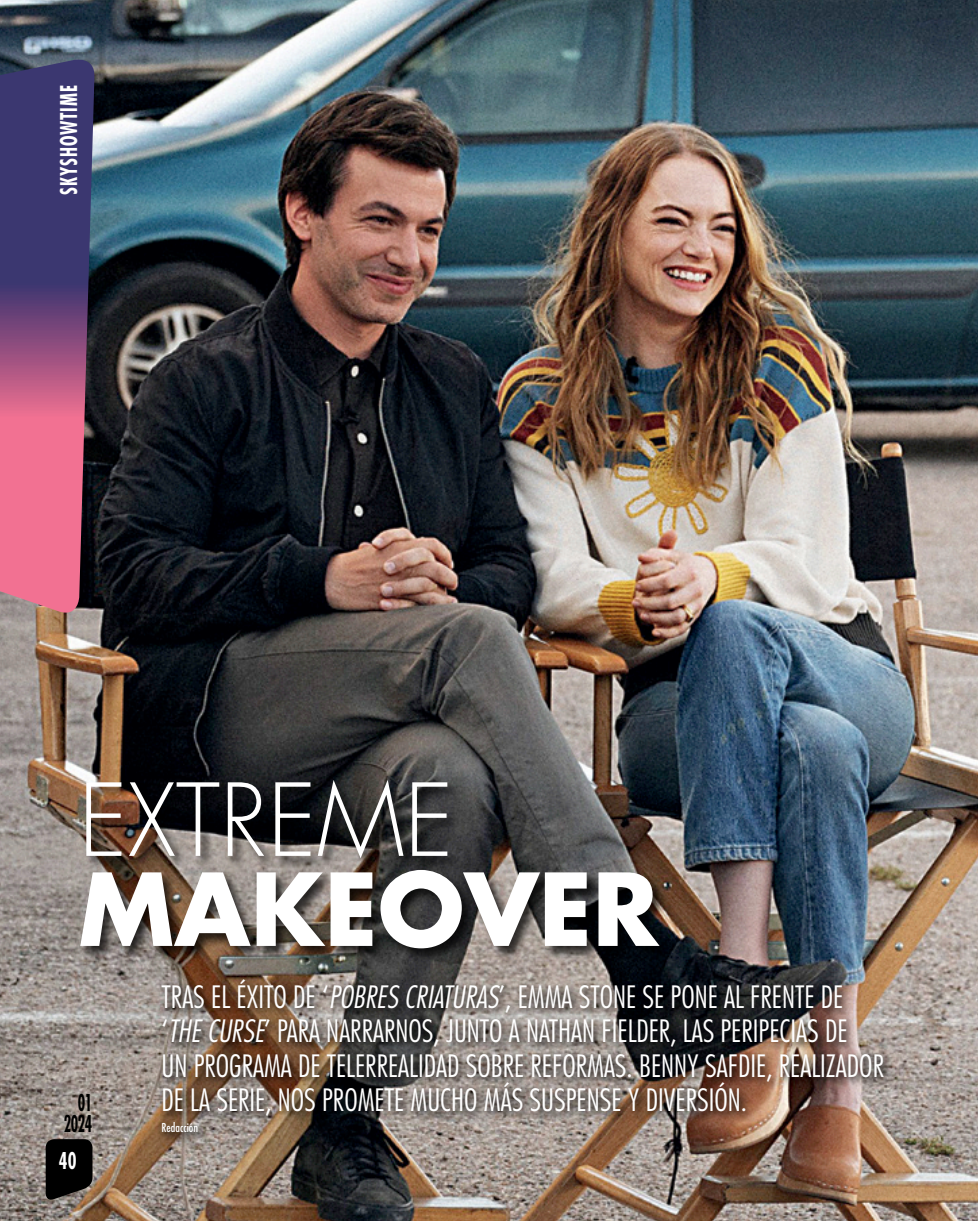
<style>
.page{position:relative;width:978px;height:1221px;background:#fff}
.page>*{position:absolute;margin:0;border:0;box-sizing:border-box;transform-origin:0 0}
.Sommario_BIANCO{font:300 condensed 30px "Futura Std";color:#fff}
.t1{font:700 condensed 22.5px "Futura Std";letter-spacing:.05em;color:#fff;scale:.8 1}
.t2{font:700 condensed 22.5px/21px "Futura Std";letter-spacing:-.03em;color:#000;text-align:right;scale:.68 1}
.Firma{font:condensed 12px "Futura Std";color:#fff}
.s1{font-style:italic}
</style>
<div class="page">
<img style="left:0;top:0;width:978px;height:1220px">
<div style="left:79px;top:779px;width:594px;height:183px;background:#000;opacity:.75"></div>
<svg style="left:80px;top:869px;width:580px;height:79px"></svg>
<svg style="left:86px;top:779px;width:361px;height:79px"></svg>
<img style="left:157px;top:974px;width:737px;height:168px">
<svg style="left:46px;top:1139px;width:46px;height:62px;background:#13110f"></svg>
<svg style="left:0;top:56px;width:95px;height:562px;background:#824d76"></svg>
<p class="t1" style="left:55px;top:195px;width:139px;rotate:-90deg">SKYSHOWTIME</p>
<p class="t2" style="left:64px;top:1092px;width:44px">01<br>2024</p>
<p class="t1" style="left:59px;top:1146px;width:24px">40</p>
<p class="Sommario_BIANCO" style="left:162px;top:978px;width:683px">TRAS EL ÉXITO DE ‘<span class="s1">POBRES CRIATURAS</span>’, EMMA STONE SE PONE AL FRENTE DE</p>
<p class="Sommario_BIANCO" style="left:162px;top:1013px;width:687px">‘<span class="s1">THE CURSE</span>’ PARA NARRARNOS, JUNTO A NATHAN FIELDER, LAS PERIPECIAS DE</p>
<p class="Sommario_BIANCO" style="left:162px;top:1047px;width:724px">UN PROGRAMA DE TELERREALIDAD SOBRE REFORMAS. BENNY SAFDIE, REALIZADOR</p>
<p class="Sommario_BIANCO" style="left:162px;top:1082px;width:587px">DE LA SERIE, NOS PROMETE MUCHO MÁS SUSPENSE Y DIVERSIÓN.</p>
<p class="Firma" style="left:162px;top:1120px;width:38px">Redacción</p>
</div>
